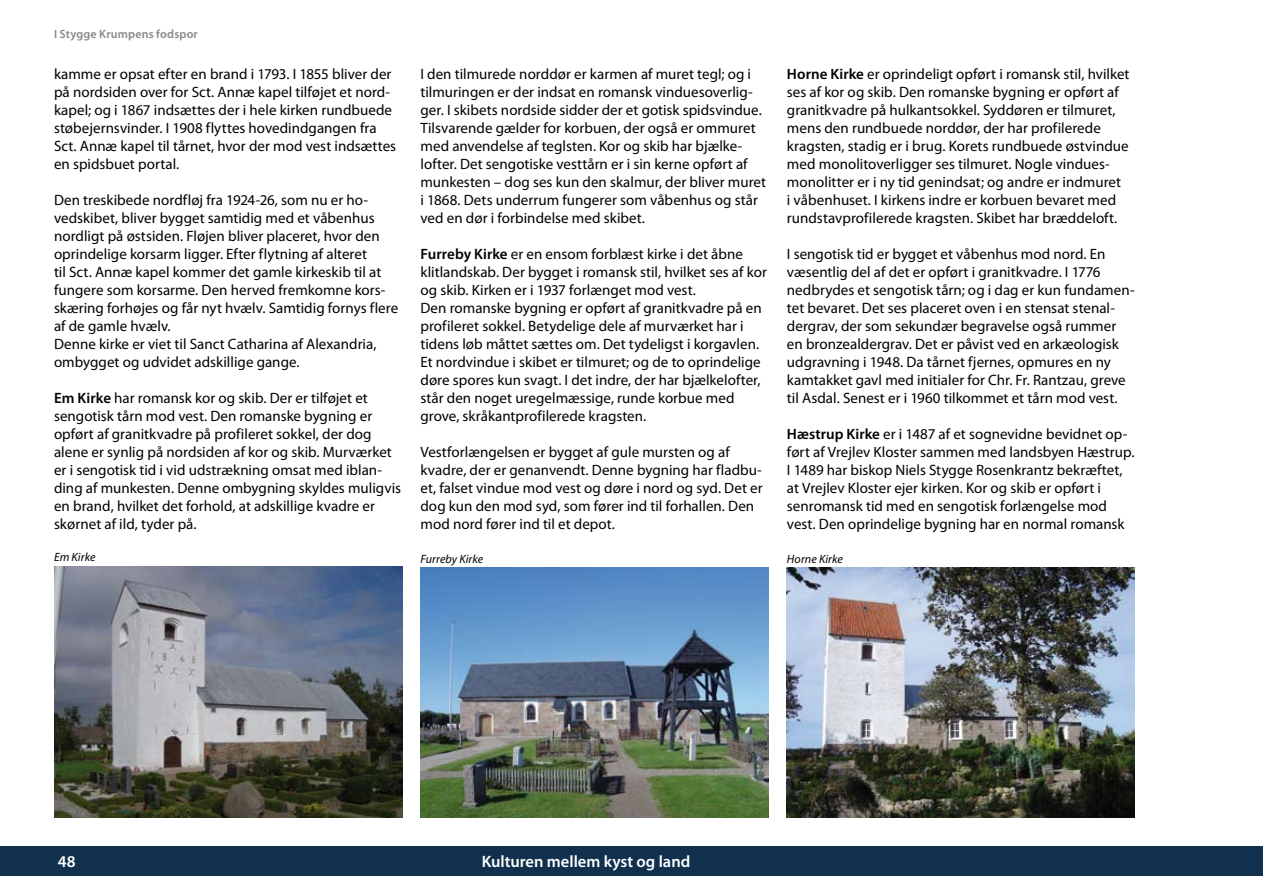
<style>
.page{position:relative;width:1263px;height:893px;background:#fff}
.page>*{position:absolute;margin:0;border:0;box-sizing:border-box;transform-origin:0 0}
.t1{font:600 16.5px "Myriad Pro";color:#fff}
.t2{font:15px/18px "Myriad Pro";letter-spacing:.005em;color:#000}
.t3{font:italic 12px "Myriad Pro";letter-spacing:.005em;color:#000}
.t4{font:600 12px "Myriad Pro";letter-spacing:.015em;color:#878889}
.s1{font-weight:600}
</style>
<div class="page">
<div style="left:0;top:846px;width:1263px;height:30px;background:#10304e"></div>
<img style="left:54px;top:566px;width:348px;height:252px">
<img style="left:420px;top:568px;width:349px;height:250px">
<img style="left:787px;top:568px;width:348px;height:250px">
<p class="t4" style="left:54px;top:26px;width:145px">I Stygge Krumpens fodspor</p>
<p class="t2" style="left:54px;top:65px;width:344px">kamme er opsat efter en brand i 1793. I 1855 bliver der på nordsiden over for Sct. Annæ kapel tilføjet et nord&shy;kapel; og i 1867 indsættes der i hele kirken rundbuede støbejernsvinder. I 1908 flyttes hovedindgangen fra Sct. Annæ kapel til tårnet, hvor der mod vest indsættes en spidsbuet portal.</p>
<p class="t2" style="left:54px;top:191px;width:346px">Den treskibede nordfløj fra 1924-26, som nu er ho&shy;vedskibet, bliver bygget samtidig med et våbenhus nordligt på østsiden. Fløjen bliver placeret, hvor den oprindelige korsarm ligger. Efter flytning af alteret<br>til Sct. Annæ kapel kommer det gamle kirkeskib til at fungere som korsarme. Den herved fremkomne kors&shy;skæring forhøjes og får nyt hvælv. Samtidig fornys flere af de gamle hvælv.<br>Denne kirke er viet til Sanct Catharina af Alexandria, ombygget og udvidet adskillige gange.</p>
<p class="t2" style="left:54px;top:389px;width:349px"><span class="s1">Em Kirke</span> har romansk kor og skib. Der er tilføjet et sengotisk tårn mod vest. Den romanske bygning er opført af granitkvadre på profileret sokkel, der dog alene er synlig på nordsiden af kor og skib. Murværket er i sengotisk tid i vid udstrækning omsat med iblan&shy;ding af munkesten. Denne ombygning skyldes muligvis en brand, hvilket det forhold, at adskillige kvadre er skørnet af ild, tyder på.</p>
<p class="t2" style="left:420px;top:65px;width:347px">I den tilmurede norddør er karmen af muret tegl; og i tilmuringen er der indsat en romansk vinduesoverlig&shy;ger. I skibets nordside sidder der et gotisk spidsvindue.<br>Tilsvarende gælder for korbuen, der også er ommuret med anvendelse af teglsten. Kor og skib har bjælke&shy;lofter. Det sengotiske vesttårn er i sin kerne opført af munkesten – dog ses kun den skalmur, der bliver muret i 1868. Dets underrum fungerer som våbenhus og står ved en dør i forbindelse med skibet.</p>
<p class="t2" style="left:420px;top:245px;width:348px"><span class="s1">Furreby Kirke</span> er en ensom forblæst kirke i det åbne klitlandskab. Der bygget i romansk stil, hvilket ses af kor og skib. Kirken er i 1937 forlænget mod vest.<br>Den romanske bygning er opført af granitkvadre på en profileret sokkel. Betydelige dele af murværket har i tidens løb måttet sættes om. Det tydeligst i korgavlen.<br>Et nordvindue i skibet er tilmuret; og de to oprindelige døre spores kun svagt. I det indre, der har bjælkelofter, står den noget uregelmæssige, runde korbue med grove, skråkantprofilerede kragsten.</p>
<p class="t2" style="left:420px;top:443px;width:344px">Vestforlængelsen er bygget af gule mursten og af kvadre, der er genanvendt. Denne bygning har fladbu&shy;et, falset vindue mod vest og døre i nord og syd. Det er dog kun den mod syd, som fører ind til forhallen. Den mod nord fører ind til et depot.</p>
<p class="t2" style="left:787px;top:65px;width:344px"><span class="s1">Horne Kirke</span> er oprindeligt opført i romansk stil, hvilket ses af kor og skib. Den romanske bygning er opført af granitkvadre på hulkantsokkel. Syddøren er tilmuret, mens den rundbuede norddør, der har profilerede kragsten, stadig er i brug. Korets rundbuede østvindue med monolitoverligger ses tilmuret. Nogle vindues&shy;monolitter er i ny tid genindsat; og andre er indmuret<br>i våbenhuset. I kirkens indre er korbuen bevaret med rundstavprofilerede kragsten. Skibet har bræddeloft.</p>
<p class="t2" style="left:787px;top:245px;width:349px">I sengotisk tid er bygget et våbenhus mod nord. En væsentlig del af det er opført i granitkvadre. I 1776 nedbrydes et sengotisk tårn; og i dag er kun fundamen&shy;tet bevaret. Det ses placeret oven i en stensat stenal&shy;dergrav, der som sekundær begravelse også rummer en bronzealdergrav. Det er påvist ved en arkæologisk udgravning i 1948. Da tårnet fjernes, opmures en ny kamtakket gavl med initialer for Chr. Fr. Rantzau, greve til Asdal. Senest er i 1960 tilkommet et tårn mod vest.</p>
<p class="t2" style="left:787px;top:425px;width:349px"><span class="s1">Hæstrup Kirke</span> er i 1487 af et sognevidne bevidnet op&shy;ført af Vrejlev Kloster sammen med landsbyen Hæstrup.<br>I 1489 har biskop Niels Stygge Rosenkrantz bekræftet, at Vrejlev Kloster ejer kirken. Kor og skib er opført i senromansk tid med en sengotisk forlængelse mod vest. Den oprindelige bygning har en normal romansk</p>
<p class="t3" style="left:54px;top:550px;width:43px">Em Kirke</p>
<p class="t3" style="left:420px;top:551px;width:64px">Furreby Kirke</p>
<p class="t3" style="left:787px;top:552px;width:58px">Horne Kirke</p>
<p class="t1" style="left:58px;top:851px;width:19px">48</p>
<p class="t1" style="left:482px;top:851px;width:210px">Kulturen mellem kyst og land</p>
</div>
